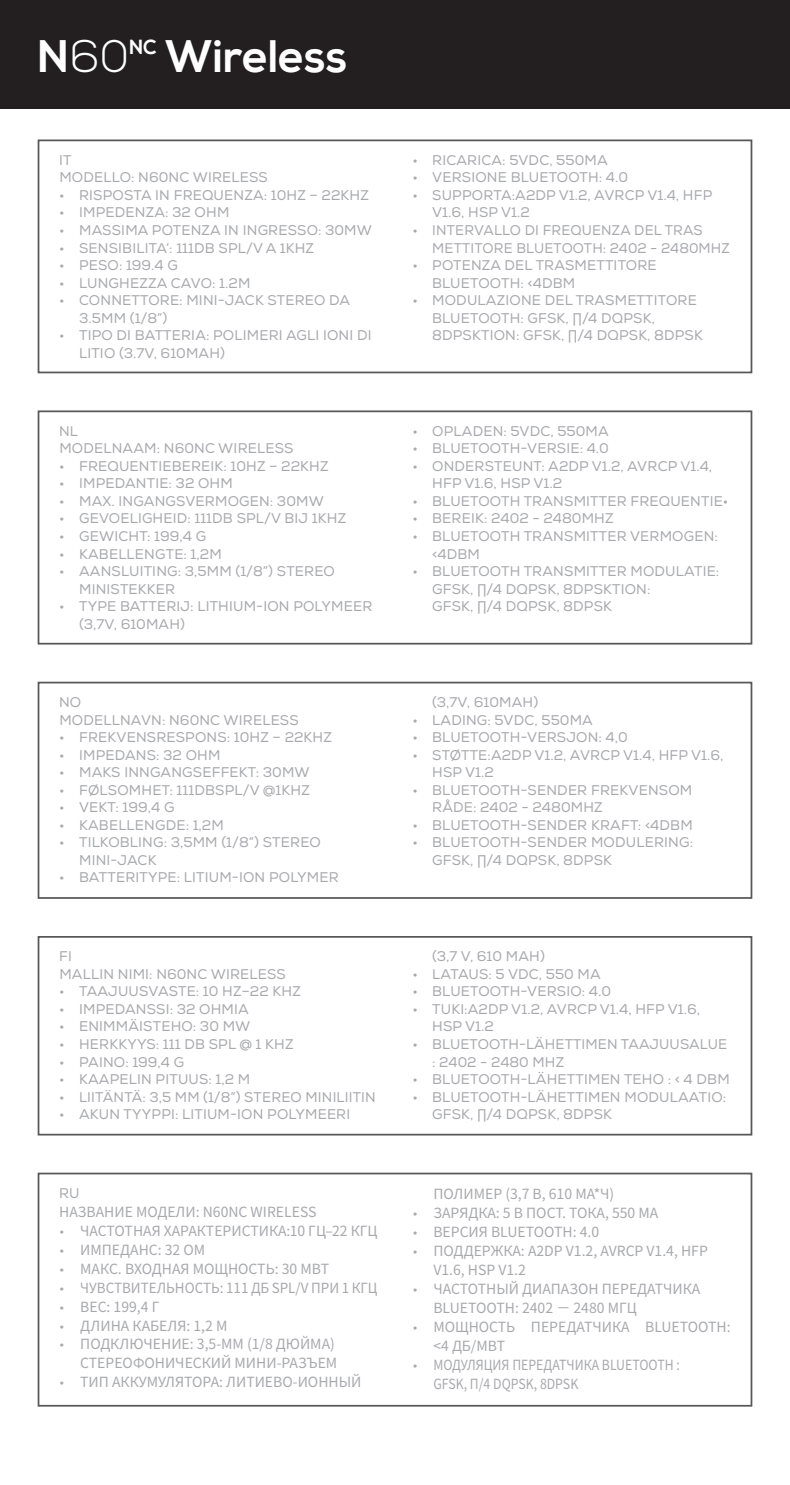
<style>
.page{position:relative;width:790px;height:1485px;background:#fff}
.page>*{position:absolute;margin:0;border:0;box-sizing:border-box;transform-origin:0 0}
.t1{font:700 45.5px "Nexa";color:#fff}
.t2{font:300 45.5px "Nexa";color:#fff}
.t3{font:700 20.3px "Nexa";color:#fff}
.t4{font:14px/17.5px "Nexa";letter-spacing:.015em;color:#a8a9ad}
.t5{font:14px/18.9px "Noto Sans CJ Kjp";color:#a8a9ad}
.t6{font:14px/18.9px "Noto Sans CJ Kjp";color:#a8a9ad;scale:.88 1}
.t7{font:14px "Noto Sans CJ Kjp";color:#a8a9ad;scale:.96 1}
.s1{font-weight:700}
.s2{font-family:"Nexa"}
</style>
<div class="page">
<div style="left:0;top:0;width:790px;height:109px;background:#231f20"></div>
<div style="left:38px;top:139px;width:714px;height:234px;border:2px solid #57585a"></div>
<div style="left:38px;top:410px;width:714px;height:234px;border:2px solid #57585a"></div>
<div style="left:38px;top:681px;width:714px;height:217px;border:2px solid #57585a"></div>
<div style="left:38px;top:935px;width:714px;height:200px;border:2px solid #57585a"></div>
<div style="left:38px;top:1172px;width:714px;height:234px;border:2px solid #57585a"></div>
<p class="t2" style="left:38px;top:29px;width:93px"><span class="s1">N</span>60</p>
<p class="t3" style="left:129px;top:35px;width:29px">NC</p>
<p class="t1" style="left:165px;top:30px;width:184px">Wireless</p>
<p class="t4" style="left:59px;top:152px;width:14px">IT</p>
<p class="t4" style="left:59px;top:169px;width:210px">MODELLO: N60NC WIRELESS</p>
<p class="t4" style="left:59px;top:187px;width:311px">• RISPOSTA IN FREQUENZA: 10HZ – 22KHZ</p>
<p class="t4" style="left:59px;top:204px;width:172px">• IMPEDENZA: 32 OHM</p>
<p class="t4" style="left:59px;top:222px;width:314px">• MASSIMA POTENZA IN INGRESSO: 30MW</p>
<p class="t4" style="left:59px;top:239px;width:256px">• SENSIBILITA’: 111DB SPL/V A 1KHZ</p>
<p class="t4" style="left:59px;top:257px;width:120px">• PESO: 199.4 G</p>
<p class="t4" style="left:59px;top:274px;width:193px">• LUNGHEZZA CAVO: 1.2M</p>
<p class="t4" style="left:79px;top:292px;width:272px;text-indent:-20px">• CONNETTORE: MINI-JACK STEREO DA<br>3.5MM (1/8”)</p>
<p class="t4" style="left:79px;top:327px;width:294px;text-indent:-20px">• TIPO DI BATTERIA: POLIMERI AGLI IONI DI<br>LITIO (3.7V, 610MAH)</p>
<p class="t4" style="left:59px;top:422px;width:20px">NL</p>
<p class="t4" style="left:59px;top:440px;width:236px">MODELNAAM: N60NC WIRELESS</p>
<p class="t4" style="left:59px;top:457px;width:271px">• FREQUENTIEBEREIK: 10HZ – 22KHZ</p>
<p class="t4" style="left:59px;top:475px;width:175px">• IMPEDANTIE: 32 OHM</p>
<p class="t4" style="left:59px;top:492px;width:266px">• MAX. INGANGSVERMOGEN: 30MW</p>
<p class="t4" style="left:59px;top:510px;width:288px">• GEVOELIGHEID: 111DB SPL/V BIJ 1KHZ</p>
<p class="t4" style="left:59px;top:527px;width:148px">• GEWICHT: 199,4 G</p>
<p class="t4" style="left:59px;top:545px;width:164px">• KABELLENGTE: 1,2M</p>
<p class="t4" style="left:79px;top:562px;width:257px;text-indent:-20px">• AANSLUITING: 3,5MM (1/8”) STEREO<br>MINISTEKKER</p>
<p class="t4" style="left:79px;top:597px;width:295px;text-indent:-20px">• TYPE BATTERIJ: LITHIUM-ION POLYMEER (3,7V, 610MAH)</p>
<p class="t4" style="left:59px;top:693px;width:23px">NO</p>
<p class="t4" style="left:59px;top:711px;width:241px">MODELLNAVN: N60NC WIRELESS</p>
<p class="t4" style="left:59px;top:728px;width:274px">• FREKVENSRESPONS: 10HZ – 22KHZ</p>
<p class="t4" style="left:59px;top:746px;width:163px">• IMPEDANS: 32 OHM</p>
<p class="t4" style="left:59px;top:763px;width:252px">• MAKS INNGANGSEFFEKT: 30MW</p>
<p class="t4" style="left:59px;top:781px;width:252px">• FØLSOMHET: 111DBSPL/V @1KHZ</p>
<p class="t4" style="left:59px;top:798px;width:117px">• VEKT: 199,4 G</p>
<p class="t4" style="left:59px;top:816px;width:166px">• KABELLENGDE: 1,2M</p>
<p class="t4" style="left:79px;top:833px;width:243px;text-indent:-20px">• TILKOBLING: 3,5MM (1/8”) STEREO<br>MINI-JACK</p>
<p class="t4" style="left:59px;top:868px;width:281px">• BATTERITYPE: LITIUM-ION POLYMER</p>
<p class="t4" style="left:59px;top:948px;width:14px">FI</p>
<p class="t4" style="left:59px;top:965px;width:228px">MALLIN NIMI: N60NC WIRELESS</p>
<p class="t4" style="left:59px;top:983px;width:243px">• TAAJUUSVASTE: 10 HZ–22 KHZ</p>
<p class="t4" style="left:59px;top:1000px;width:191px">• IMPEDANSSI: 32 OHMIA</p>
<p class="t4" style="left:59px;top:1018px;width:193px">• ENIMMÄISTEHO: 30 MW</p>
<p class="t4" style="left:59px;top:1035px;width:236px">• HERKKYYS: 111 DB SPL @ 1 KHZ</p>
<p class="t4" style="left:59px;top:1053px;width:127px">• PAINO: 199,4 G</p>
<p class="t4" style="left:59px;top:1070px;width:192px">• KAAPELIN PITUUS: 1,2 M</p>
<p class="t4" style="left:59px;top:1088px;width:318px">• LIITÄNTÄ: 3,5 MM (1/8”) STEREO MINILIITIN</p>
<p class="t4" style="left:59px;top:1105px;width:292px">• AKUN TYYPPI: LITIUM-ION POLYMEERI</p>
<p class="t4" style="left:59px;top:1184px;width:22px">RU</p>
<p class="t5" style="left:59px;top:1202px;width:259px">НАЗВАНИЕ МОДЕЛИ: N60NC WIRELESS</p>
<p class="t5" style="left:59px;top:1221px;width:320px"><span class="s2">•</span> ЧАСТОТНАЯ ХАРАКТЕРИСТИКА: 10 ГЦ – 22 КГЦ</p>
<p class="t5" style="left:59px;top:1240px;width:147px"><span class="s2">•</span> ИМПЕДАНС: 32 ОМ</p>
<p class="t5" style="left:59px;top:1259px;width:271px"><span class="s2">•</span> МАКС. ВХОДНАЯ МОЩНОСТЬ: 30 МВТ</p>
<p class="t7" style="left:59px;top:1279px;width:333px"><span class="s2">•</span> ЧУВСТВИТЕЛЬНОСТЬ: 111 ДБ SPL/V ПРИ 1 КГЦ</p>
<p class="t5" style="left:59px;top:1296px;width:102px"><span class="s2">•</span> ВЕС: 199,4 Г</p>
<p class="t5" style="left:59px;top:1315px;width:170px"><span class="s2">•</span> ДЛИНА КАБЕЛЯ: 1,2 М</p>
<p class="t5" style="left:59px;top:1334px;width:279px;text-align:right"><span class="s2">•</span> ПОДКЛЮЧЕНИЕ: 3,5-ММ (1/8 ДЮЙМА)<br>СТЕРЕОФОНИЧЕСКИЙ МИНИ-РАЗЪЕМ</p>
<p class="t5" style="left:59px;top:1372px;width:304px"><span class="s2">•</span> ТИП АККУМУЛЯТОРА: ЛИТИЕВО-ИОННЫЙ</p>
<p class="t4" style="left:412px;top:152px;width:197px">• RICARICA: 5VDC, 550MA</p>
<p class="t4" style="left:412px;top:169px;width:217px">• VERSIONE BLUETOOTH: 4.0</p>
<p class="t4" style="left:432px;top:187px;width:282px;text-indent:-20px">• SUPPORTA:A2DP V1.2, AVRCP V1.4, HFP<br>V1.6, HSP V1.2</p>
<p class="t4" style="left:432px;top:222px;width:299px;text-indent:-20px">• INTERVALLO DI FREQUENZA DEL TRAS<br>METTITORE BLUETOOTH: 2402 − 2480MHZ</p>
<p class="t4" style="left:432px;top:257px;width:226px;text-indent:-20px">• POTENZA DEL TRASMETTITORE<br>BLUETOOTH: &lt;4DBM</p>
<p class="t4" style="left:432px;top:292px;width:272px;text-indent:-20px">• MODULAZIONE DEL TRASMETTITORE<br>BLUETOOTH: GFSK, Π/4 DQPSK,<br>8DPSKTION: GFSK, Π/4 DQPSK, 8DPSK</p>
<p class="t4" style="left:412px;top:422px;width:198px">• OPLADEN: 5VDC, 550MA</p>
<p class="t4" style="left:412px;top:440px;width:198px">• BLUETOOTH-VERSIE: 4.0</p>
<p class="t4" style="left:432px;top:457px;width:281px;text-indent:-20px">• ONDERSTEUNT: A2DP V1.2, AVRCP V1.4,<br>HFP V1.6, HSP V1.2</p>
<p class="t4" style="left:412px;top:492px;width:317px">• BLUETOOTH TRANSMITTER FREQUENTIE•</p>
<p class="t4" style="left:412px;top:510px;width:203px">• BEREIK: 2402 − 2480MHZ</p>
<p class="t4" style="left:432px;top:527px;width:287px;text-indent:-20px">• BLUETOOTH TRANSMITTER VERMOGEN: &lt;4DBM</p>
<p class="t4" style="left:432px;top:562px;width:288px;text-indent:-20px">• BLUETOOTH TRANSMITTER MODULATIE:<br>GFSK, Π/4 DQPSK, 8DPSKTION:<br>GFSK, Π/4 DQPSK, 8DPSK</p>
<p class="t4" style="left:432px;top:693px;width:107px">(3,7V, 610MAH)</p>
<p class="t4" style="left:412px;top:711px;width:182px">• LADING: 5VDC, 550MA</p>
<p class="t4" style="left:412px;top:728px;width:217px">• BLUETOOTH-VERSJON: 4,0</p>
<p class="t4" style="left:432px;top:746px;width:293px;text-indent:-20px">• STØTTE:A2DP V1.2, AVRCP V1.4, HFP V1.6,<br>HSP V1.2</p>
<p class="t4" style="left:432px;top:781px;width:261px;text-indent:-20px">• BLUETOOTH-SENDER FREKVENSOM<br>RÅDE: 2402 − 2480MHZ</p>
<p class="t4" style="left:412px;top:816px;width:282px">• BLUETOOTH-SENDER KRAFT: &lt;4DBM</p>
<p class="t4" style="left:432px;top:833px;width:262px;text-indent:-20px">• BLUETOOTH-SENDER MODULERING:<br>GFSK, Π/4 DQPSK, 8DPSK</p>
<p class="t4" style="left:432px;top:948px;width:114px">(3,7 V, 610 MAH)</p>
<p class="t4" style="left:412px;top:965px;width:190px">• LATAUS: 5 VDC, 550 MA</p>
<p class="t4" style="left:412px;top:983px;width:200px">• BLUETOOTH-VERSIO: 4.0</p>
<p class="t4" style="left:432px;top:1000px;width:269px;text-indent:-20px">• TUKI:A2DP V1.2, AVRCP V1.4, HFP V1.6,<br>HSP V1.2</p>
<p class="t4" style="left:432px;top:1035px;width:296px;text-indent:-20px">• BLUETOOTH-LÄHETTIMEN TAAJUUSALUE : 2402 − 2480 MHZ</p>
<p class="t4" style="left:412px;top:1070px;width:319px">• BLUETOOTH-LÄHETTIMEN TEHO : &lt; 4 DBM</p>
<p class="t4" style="left:432px;top:1088px;width:295px;text-indent:-20px">• BLUETOOTH-LÄHETTIMEN MODULAATIO:<br>GFSK, Π/4 DQPSK, 8DPSK</p>
<p class="t5" style="left:433px;top:1184px;width:182px">ПОЛИМЕР (3,7 В, 610 МА*Ч)</p>
<p class="t5" style="left:412px;top:1203px;width:247px"><span class="s2">•</span> ЗАРЯДКА: 5 В ПОСТ. ТОКА, 550 МА</p>
<p class="t5" style="left:412px;top:1222px;width:188px"><span class="s2">•</span> ВЕРСИЯ BLUETOOTH: 4.0</p>
<p class="t5" style="left:433px;top:1241px;width:276px;text-indent:-21px"><span class="s2">•</span> ПОДДЕРЖКА: A2DP V1.2, AVRCP V1.4, HFP<br>V1.6, HSP V1.2</p>
<p class="t5" style="left:433px;top:1279px;width:268px;text-indent:-21px"><span class="s2">•</span> ЧАСТОТНЫЙ ДИАПАЗОН ПЕРЕДАТЧИКА<br>BLUETOOTH: 2402 − 2480 МГЦ</p>
<p class="t5" style="left:433px;top:1317px;width:299px;text-indent:-21px"><span class="s2">•</span> МОЩНОСТЬ ПЕРЕДАТЧИКА BLUETOOTH: &lt;4 ДБ/МВТ</p>
<p class="t6" style="left:433px;top:1355px;width:282px;text-indent:-21px"><span class="s2">•</span> МОДУЛЯЦИЯ ПЕРЕДАТЧИКА BLUETOOTH :<br>GFSK, Π/4 DQPSK, 8DPSK</p>
</div>
